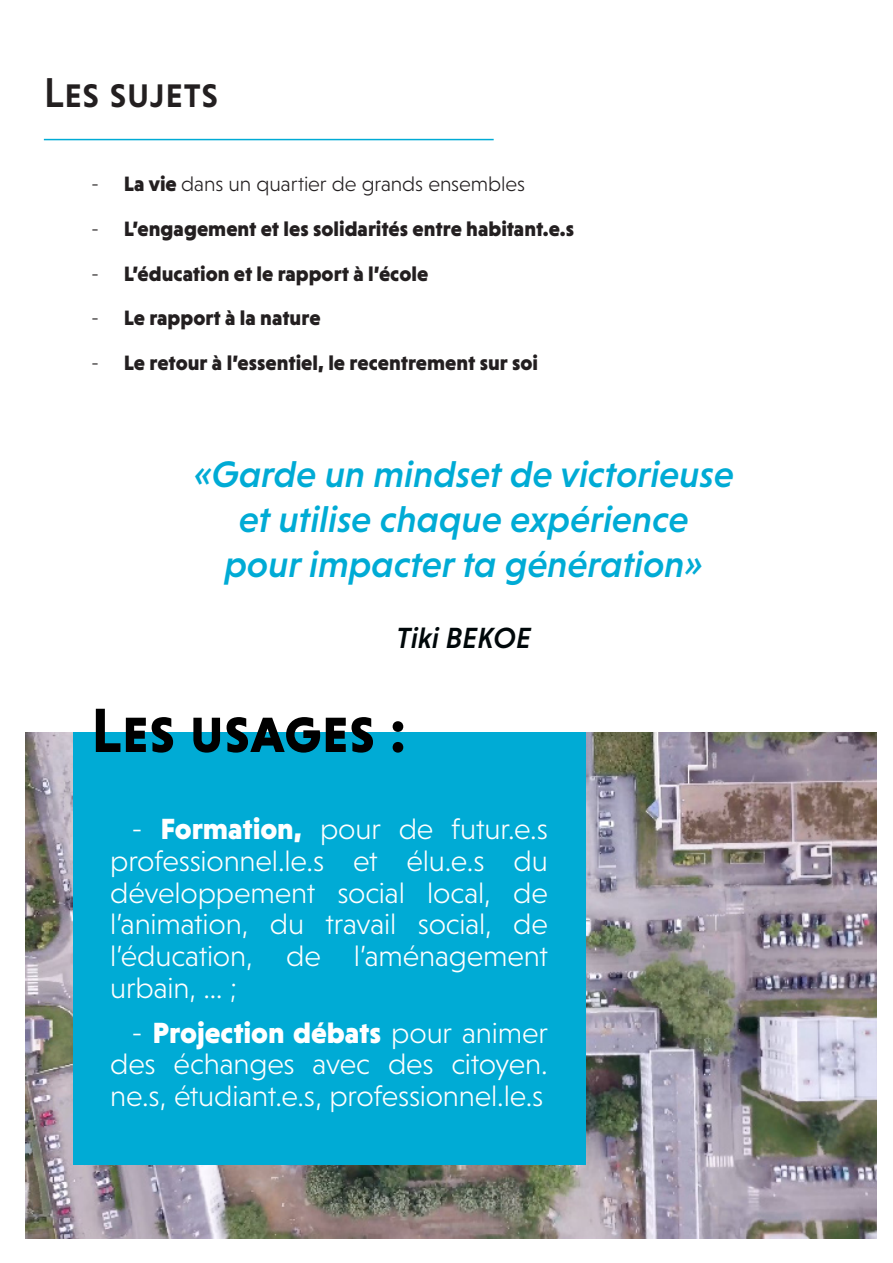
<style>
.page{position:relative;width:893px;height:1263px;background:#fff}
.page>*{position:absolute;margin:0;border:0;box-sizing:border-box;transform-origin:0 0}
.titre_page_pleine{font:63.6px "Niveau Grotesk Bold Small Caps";color:#000}
.titre_page_pleine-2{font:42.45px "Niveau Grotesk Medium Small Caps";color:#231f20}
.citation_presentatio{font:italic 500 37.5px "Niveau Grotesk";color:#00abd5}
.ITW_journalistes{font:300 29.7px/31.8px "Niveau Grotesk";letter-spacing:-.005em;color:#fff;text-align:justify}
.citation_presentatio-2{font:italic 500 29.7px "Niveau Grotesk";color:#00080a}
.ITW_journalistes-2{font:900 21.15px "Niveau Grotesk";color:#231f20}
.ITW_journalistes-3{font:300 21.15px "Niveau Grotesk";letter-spacing:-.005em;color:#231f20}
.s1{font-weight:900}
.s2{font-weight:300}
</style>
<div class="page">
<img style="left:25px;top:732px;width:852px;height:506px">
<div style="left:73px;top:732px;width:512px;height:432px;background:#00abd5"></div>
<hr style="left:44px;top:139px;width:450px;height:1px;background:#00abd5">
<p class="titre_page_pleine-2" style="left:44px;top:69px;width:176px">Les sujets</p>
<p class="ITW_journalistes-3" style="left:91px;top:172px;width:435px">- <span class="s1">La vie</span> dans un quartier de grands ensembles</p>
<p class="ITW_journalistes-2" style="left:91px;top:216px;width:485px"><span class="s2">-</span> L’engagement et les solidarités entre habitant.e.s</p>
<p class="ITW_journalistes-2" style="left:91px;top:261px;width:339px"><span class="s2">-</span> L’éducation et le rapport à l’école</p>
<p class="ITW_journalistes-2" style="left:91px;top:306px;width:231px"><span class="s2">-</span> Le rapport à la nature</p>
<p class="ITW_journalistes-2" style="left:91px;top:350px;width:449px"><span class="s2">-</span> Le retour à l’essentiel, le recentrement sur soi</p>
<p class="citation_presentatio" style="left:194px;top:453px;width:542px">«Garde un mindset de victorieuse</p>
<p class="citation_presentatio" style="left:239px;top:498px;width:451px">et utilise chaque expérience</p>
<p class="citation_presentatio" style="left:225px;top:543px;width:480px">pour impacter ta génération»</p>
<p class="citation_presentatio-2" style="left:396px;top:621px;width:136px">Tiki BEKOE</p>
<p class="titre_page_pleine" style="left:91px;top:694px;width:317px">Les usages :</p>
<p class="ITW_journalistes" style="left:110px;top:813px;width:439px;text-indent:21px">- <span class="s1">Formation,</span> pour de futur.e.s professionnel.le.s et élu.e.s du développement social local, de l’animation, du travail social, de l’éducation, de l’aménagement urbain, … ;</p>
<p class="ITW_journalistes" style="left:110px;top:1016px;width:439px;text-indent:21px">- <span class="s1">Projection débats</span> pour animer des échanges avec des citoyen. ne.s, étudiant.e.s, professionnel.le.s</p>
</div>
